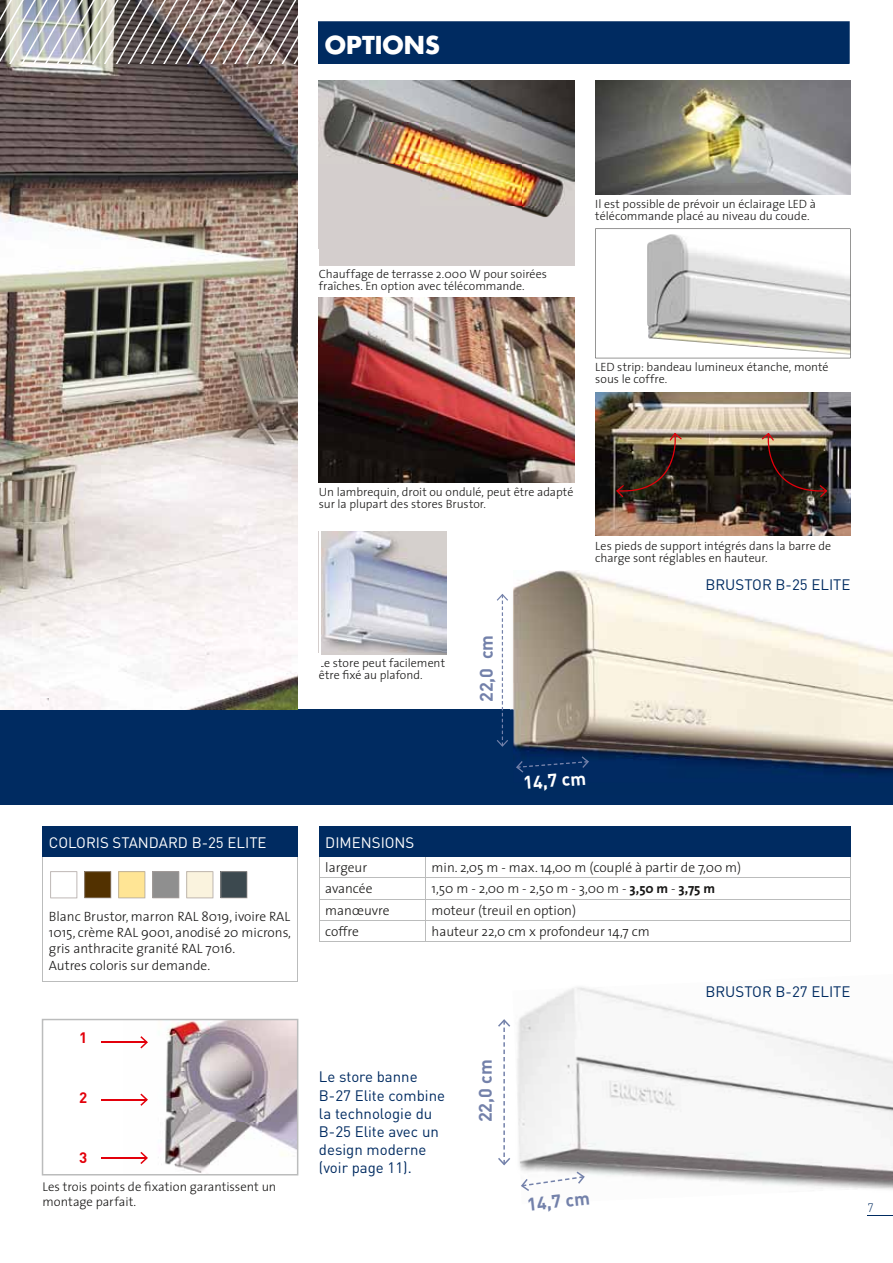
<style>
.page{position:relative;width:893px;height:1263px;background:#fff}
.page>*{position:absolute;margin:0;border:0;box-sizing:border-box;transform-origin:0 0}
.t1{font:700 24px "Futura Std";color:#fff}
.t2{font:700 18px "DIN";color:#7381aa}
.t3{font:700 18px "DIN";color:#fff}
.t4{font:15px/18px "DIN";color:#002b61}
.t5{font:15px "DIN";color:#fff}
.t6{font:700 15px "DIN";color:#e3000b}
.t7{font:300 13.5px/16.2px "The Sans";color:#181716}
.t8{font:300 12.75px/15px "The Sans";color:#181716}
.t9{font:300 12px/12px "The Sans";color:#181716}
.t10{font:300 12px "DIN";color:#002b61}
.s1{font-weight:700}
</style>
<div class="page">
<div style="left:0;top:709px;width:893px;height:96px;background:#002b61"></div>
<svg style="left:867px;top:1215px;width:26px;height:1px"></svg>
<div style="left:318px;top:21px;width:532px;height:43px;background:#002b61"></div>
<img style="left:0;top:64px;width:298px;height:645px">
<img style="left:0;top:0;width:298px;height:64px">
<div style="left:319px;top:81px;width:255px;height:185px;background:#d4cecd"></div>
<img style="left:319px;top:81px;width:255px;height:137px">
<div style="left:319px;top:827px;width:531px;height:29px;background:#002b61"></div>
<hr style="left:319px;top:826px;width:107px;height:1px;background:#002b61">
<hr style="left:426px;top:826px;width:424px;height:1px;background:#002b61">
<hr style="left:319px;top:856px;width:107px;height:1px;background:#002b61">
<hr style="left:426px;top:856px;width:424px;height:1px;background:#002b61">
<hr style="left:319px;top:877px;width:107px;height:1px;background:#bbbcbc">
<hr style="left:426px;top:877px;width:424px;height:1px;background:#bbbcbc">
<hr style="left:319px;top:899px;width:107px;height:1px;background:#bbbcbc">
<hr style="left:426px;top:899px;width:424px;height:1px;background:#bbbcbc">
<hr style="left:319px;top:920px;width:107px;height:1px;background:#bbbcbc">
<svg style="left:319px;top:857px;width:1px;height:84px"></svg>
<hr style="left:426px;top:920px;width:424px;height:1px;background:#bbbcbc">
<svg style="left:425px;top:857px;width:1px;height:84px"></svg>
<svg style="left:850px;top:827px;width:1px;height:114px"></svg>
<hr style="left:319px;top:941px;width:107px;height:1px;background:#bbbcbc">
<hr style="left:426px;top:941px;width:424px;height:1px;background:#bbbcbc">
<div style="left:43px;top:827px;width:254px;height:29px;background:#002b61"></div>
<hr style="left:43px;top:826px;width:255px;height:1px;background:#002b61">
<svg style="left:297px;top:827px;width:1px;height:29px"></svg>
<hr style="left:43px;top:856px;width:255px;height:1px;background:#002b61">
<hr style="left:43px;top:857px;width:1px;height:124px;background:#bbbcbc">
<hr style="left:297px;top:857px;width:1px;height:124px;background:#bbbcbc">
<hr style="left:43px;top:981px;width:255px;height:1px;background:#bbbcbc">
<svg style="left:50px;top:871px;width:27px;height:27px"></svg>
<svg style="left:84px;top:871px;width:27px;height:27px"></svg>
<svg style="left:118px;top:871px;width:27px;height:27px"></svg>
<svg style="left:152px;top:871px;width:27px;height:27px"></svg>
<svg style="left:186px;top:871px;width:27px;height:27px"></svg>
<svg style="left:42px;top:1019px;width:256px;height:156px"></svg>
<img style="left:517px;top:987px;width:376px;height:203px">
<svg style="left:498px;top:1019px;width:12px;height:146px"></svg>
<svg style="left:521px;top:1171px;width:64px;height:20px"></svg>
<svg style="left:220px;top:871px;width:27px;height:27px"></svg>
<img style="left:321px;top:531px;width:125px;height:121px">
<img style="left:319px;top:297px;width:255px;height:185px">
<svg style="left:497px;top:594px;width:11px;height:153px"></svg>
<img style="left:510px;top:571px;width:383px;height:139px">
<img style="left:513px;top:709px;width:380px;height:66px">
<svg style="left:516px;top:756px;width:73px;height:16px"></svg>
<img style="left:595px;top:392px;width:255px;height:144px">
<img style="left:616px;top:433px;width:66px;height:64px">
<svg style="left:762px;top:433px;width:65px;height:64px;background:#3b2d23"></svg>
<img style="left:595px;top:81px;width:255px;height:114px">
<svg style="left:595px;top:229px;width:255px;height:129px"></svg>
<h1 class="t1" style="left:325px;top:29px;width:116px">OPTIONS</h1>
<p class="t9" style="left:319px;top:267px;width:230px">Chauffage de terrasse 2.000 W pour soirées fraîches. En option avec télécommande.</p>
<p class="t9" style="left:595px;top:197px;width:222px">Il est possible de prévoir un éclairage LED à télécommande placé au niveau du coude.</p>
<p class="t9" style="left:595px;top:361px;width:235px">LED strip: bandeau lumineux étanche, monté sous le coffre.</p>
<p class="t9" style="left:319px;top:485px;width:256px">Un lambrequin, droit ou ondulé, peut être adapté sur la plupart des stores Brustor.</p>
<p class="t9" style="left:319px;top:656px;width:128px">Le store peut facilement être fixé au plafond.</p>
<h2 class="t2" style="left:474px;top:702px;width:69px;rotate:-90deg">22,0 cm</h2>
<p class="t9" style="left:595px;top:539px;width:237px">Les pieds de support intégrés dans la barre de charge sont réglables en hauteur.</p>
<p class="t4" style="left:705px;top:575px;width:147px">BRUSTOR B-25 ELITE</p>
<p class="t5" style="left:49px;top:833px;width:219px">COLORIS STANDARD B-25 ELITE</p>
<p class="t7" style="left:49px;top:908px;width:244px">Blanc Brustor, marron RAL 8019, ivoire RAL 1015, crème RAL 9001, anodisé 20 microns, gris anthracite granité RAL 7016.<br>Autres coloris sur demande.</p>
<p class="t6" style="left:79px;top:1027px;width:10px">1</p>
<p class="t6" style="left:79px;top:1087px;width:10px">2</p>
<p class="t6" style="left:79px;top:1147px;width:10px">3</p>
<p class="t8" style="left:43px;top:1179px;width:235px">Les trois points de fixation garantissent un montage parfait.</p>
<h2 class="t3" style="left:522px;top:771px;width:64px;rotate:-4deg">14,7 cm</h2>
<p class="t5" style="left:325px;top:833px;width:91px">DIMENSIONS</p>
<p class="t7" style="left:325px;top:859px;width:43px">largeur</p>
<p class="t7" style="left:432px;top:859px;width:311px">min. 2,05 m - max. 14,00 m (couplé à partir de 7,00 m)</p>
<p class="t7" style="left:325px;top:880px;width:49px">avancée</p>
<p class="t7" style="left:432px;top:880px;width:285px">1,50 m - 2,00 m - 2,50 m - 3,00 m - <span class="s1">3,50 m</span> - <span class="s1">3,75 m</span></p>
<p class="t7" style="left:325px;top:901px;width:66px">manœuvre</p>
<p class="t7" style="left:432px;top:901px;width:146px">moteur (treuil en option)</p>
<p class="t7" style="left:325px;top:923px;width:35px">coffre</p>
<p class="t7" style="left:432px;top:923px;width:220px">hauteur 22,0 cm x profondeur 14,7 cm</p>
<p class="t4" style="left:705px;top:983px;width:147px">BRUSTOR B-27 ELITE</p>
<p class="t4" style="left:319px;top:1068px;width:128px">Le store banne<br>B-27 Elite combine la technologie du<br>B-25 Elite avec un design moderne (voir page 11).</p>
<h2 class="t2" style="left:473px;top:1122px;width:64px;rotate:-90deg">22,0 cm</h2>
<h2 class="t2" style="left:526px;top:1192px;width:64px;rotate:-6deg">14,7 cm</h2>
<p class="t10" style="left:867px;top:1200px;width:8px">7</p>
</div>
